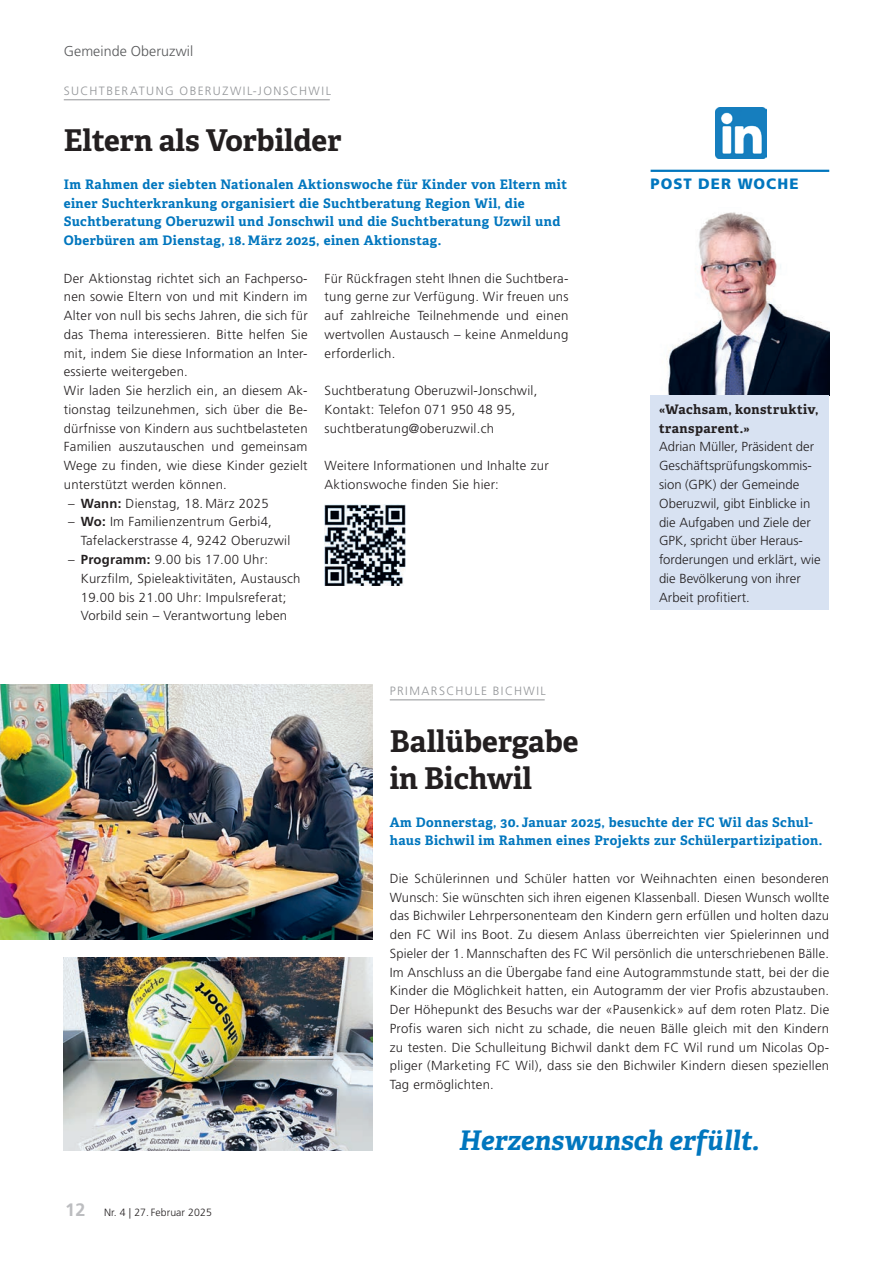
<style>
.page{position:relative;width:893px;height:1263px;background:#fff}
.page>*{position:absolute;margin:0;border:0;box-sizing:border-box;transform-origin:0 0}
.t1{font:700 30px/37.5px "Adelle";color:#231f20}
.t2{font:italic 700 27px "Adelle";color:#0076be}
.t3{font:900 15px "Frutiger LT Std";letter-spacing:.07em;color:#0076be}
.t4{font:300 14.25px "Frutiger LT Std";letter-spacing:.005em;color:#57585a}
.t5{font:300 13.2px/18.8px "Frutiger LT Std";letter-spacing:.02em;color:#231f20}
.t6{font:700 13.2px/18.8px "Adelle";letter-spacing:.03em;color:#0076be}
.t7{font:300 13.2px/18.8px "Frutiger LT Std";color:#231f20}
.t8{font:700 13.2px/18.8px "Adelle";letter-spacing:.03em;color:#231f20}
.t9{font:300 12px "Frutiger LT Std";letter-spacing:.12em;color:#939598}
.t10{font:300 10.5px "Frutiger LT Std";letter-spacing:.01em;color:#231f20}
.s1{font-weight:700}
.s2{font-weight:700;font-size:18px;color:#bcbdc0}
</style>
<div class="page">
<hr style="left:64px;top:99px;width:266px;height:1px;background:#939598">
<img style="left:325px;top:505px;width:80px;height:81px">
<hr style="left:390px;top:699px;width:155px;height:1px;background:#939598">
<img style="left:0;top:684px;width:373px;height:255px">
<img style="left:64px;top:958px;width:309px;height:192px">
<img style="left:666px;top:212px;width:163px;height:183px">
<hr style="left:651px;top:170px;width:178px;height:2px;background:#0076be">
<img style="left:716px;top:107px;width:50px;height:51px">
<div style="left:650px;top:395px;width:179px;height:215px;background:#d8e2f2"></div>
<p class="t4" style="left:64px;top:43px;width:131px">Gemeinde Oberuzwil</p>
<p class="t9" style="left:64px;top:84px;width:269px">SUCHTBERATUNG OBERUZWIL-JONSCHWIL</p>
<h1 class="t1" style="left:64px;top:122px;width:279px">Eltern als Vorbilder</h1>
<p class="t6" style="left:64px;top:175px;width:505px">Im Rahmen der siebten Nationalen Aktionswoche für Kinder von Eltern mit einer Suchterkrankung organisiert die Suchtberatung Region Wil, die Suchtberatung Oberuzwil und Jonschwil und die Suchtberatung Uzwil und Oberbüren am Dienstag, 18. März 2025, einen Aktionstag.</p>
<p class="t5" style="left:64px;top:269px;width:245px">Der Aktionstag richtet sich an Fachperso&shy;nen sowie Eltern von und mit Kindern im Alter von null bis sechs Jahren, die sich für das Thema interessieren. Bitte helfen Sie mit, indem Sie diese Information an Inter&shy;essierte weitergeben.<br>Wir laden Sie herzlich ein, an diesem Ak&shy;tionstag teilzunehmen, sich über die Be&shy;dürfnisse von Kindern aus suchtbelasteten Familien auszutauschen und gemeinsam Wege zu finden, wie diese Kinder gezielt unterstützt werden können.</p>
<p class="t5" style="left:68px;top:494px;width:202px">– <span class="s1">Wann:</span> Dienstag, 18. März 2025</p>
<p class="t5" style="left:81px;top:513px;width:211px;text-indent:-13px">– <span class="s1">Wo:</span> Im Familienzentrum Gerbi4,<br>Tafelackerstrasse 4, 9242 Oberuzwil</p>
<p class="t5" style="left:81px;top:550px;width:221px;text-indent:-13px">– <span class="s1">Programm:</span> 9.00 bis 17.00 Uhr:<br>Kurzfilm, Spieleaktivitäten, Austausch 19.00 bis 21.00 Uhr: Impulsreferat; Vorbild sein – Verantwortung leben</p>
<p class="t5" style="left:325px;top:269px;width:245px;text-align:justify">Für Rückfragen steht Ihnen die Suchtbera&shy;tung gerne zur Verfügung. Wir freuen uns auf zahlreiche Teilnehmende und einen wertvollen Austausch – keine Anmeldung erforderlich.</p>
<p class="t5" style="left:325px;top:381px;width:214px">Suchtberatung Oberuzwil-Jonschwil,<br>Kontakt: Telefon 071 950 48 95, suchtberatung@oberuzwil.ch</p>
<p class="t5" style="left:325px;top:456px;width:226px">Weitere Informationen und Inhalte zur<br>Aktionswoche finden Sie hier:</p>
<p class="t3" style="left:651px;top:175px;width:150px">POST DER WOCHE</p>
<p class="t8" style="left:659px;top:400px;width:161px">«Wachsam, konstruktiv, transparent.»</p>
<p class="t7" style="left:659px;top:438px;width:163px">Adrian Müller, Präsident der<br>Geschäftsprüfungskommis&shy;sion (GPK) der Gemeinde<br>Oberuzwil, gibt Einblicke in die Aufgaben und Ziele der<br>GPK, spricht über Heraus&shy;forderungen und erklärt, wie die Bevölkerung von ihrer<br>Arbeit profitiert.</p>
<p class="t10" style="left:65px;top:1207px;width:148px"><span class="s2">12</span> Nr. 4 | 27. Februar 2025</p>
<p class="t9" style="left:390px;top:684px;width:158px">PRIMARSCHULE BICHWIL</p>
<h1 class="t1" style="left:390px;top:722px;width:190px">Ballübergabe in Bichwil</h1>
<p class="t6" style="left:390px;top:812px;width:434px">Am Donnerstag, 30. Januar 2025, besuchte der FC Wil das Schul&shy;haus Bichwil im Rahmen eines Projekts zur Schülerpartizipation.</p>
<p class="t5" style="left:390px;top:869px;width:441px;text-align:justify">Die Schülerinnen und Schüler hatten vor Weihnachten einen besonderen Wunsch: Sie wünschten sich ihren eigenen Klassenball. Diesen Wunsch wollte das Bichwiler Lehrpersonenteam den Kindern gern erfüllen und holten dazu den FC Wil ins Boot. Zu diesem Anlass überreichten vier Spielerinnen und Spieler der 1. Mannschaften des FC Wil persönlich die unterschriebenen Bälle.<br>Im Anschluss an die Übergabe fand eine Autogrammstunde statt, bei der die Kinder die Möglichkeit hatten, ein Autogramm der vier Profis abzustauben.<br>Der Höhepunkt des Besuchs war der «Pausenkick» auf dem roten Platz. Die Profis waren sich nicht zu schade, die neuen Bälle gleich mit den Kindern zu testen. Die Schulleitung Bichwil dankt dem FC Wil rund um Nicolas Op&shy;pliger (Marketing FC Wil), dass sie den Bichwiler Kindern diesen speziellen Tag ermöglichten.</p>
<h2 class="t2" style="left:459px;top:1123px;width:302px">Herzenswunsch erfüllt.</h2>
</div>
